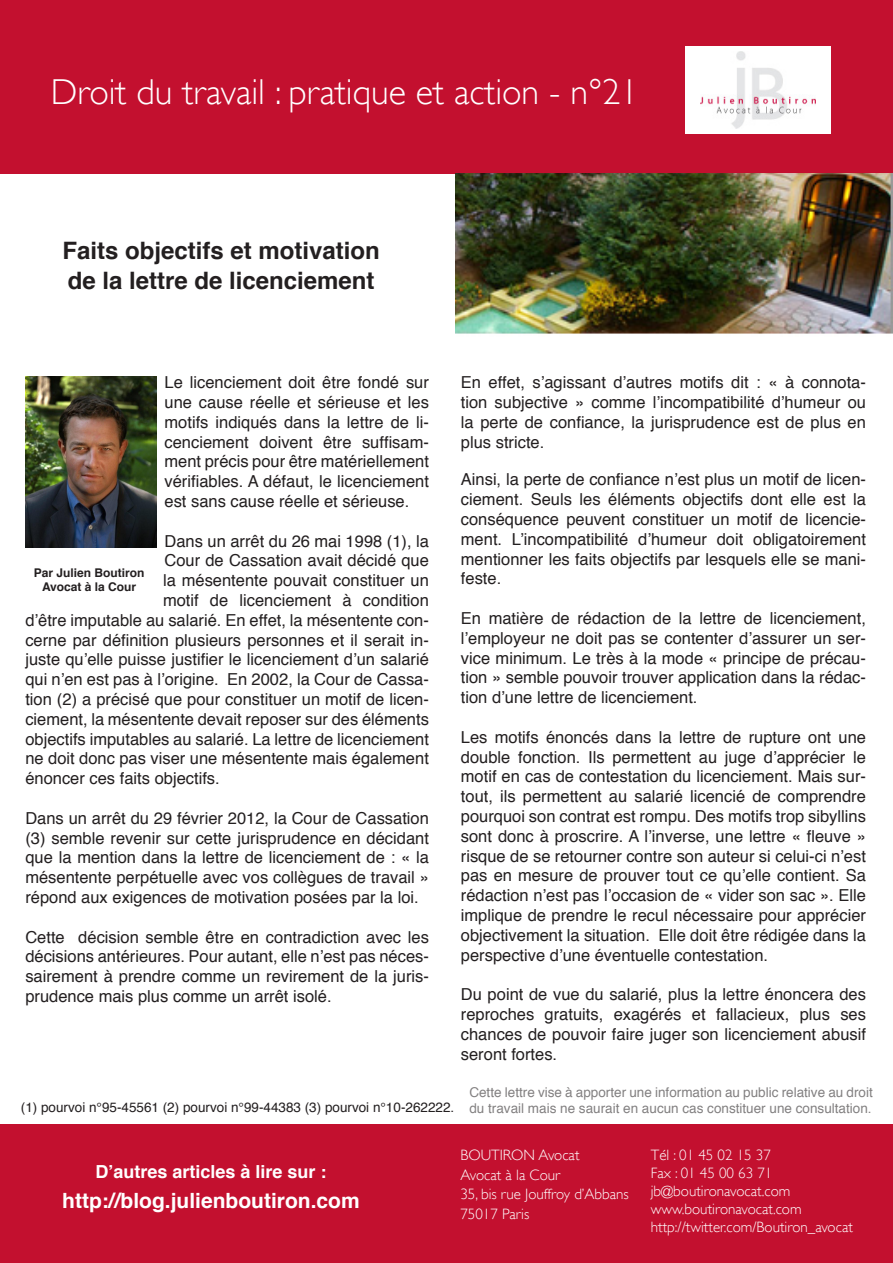
<style>
.page{position:relative;width:893px;height:1263px;background:#fff}
.page>*{position:absolute;margin:0;border:0;box-sizing:border-box;transform-origin:0 0}
.Titre{font:300 36px "Gill Sans";color:#fff}
.texte{font:700 24px "Helvetica";color:#231f20}
.texte-2{font:700 21px "Helvetica";color:#fff}
.texte-3{font:700 18px "Helvetica";color:#fff}
.texte-4{font:16.5px/19.8px "Helvetica";color:#231f20;text-align:justify}
.StitreTitre{font:300 15px "Gill Sans";color:#fff}
.texte-5{font:13.5px/16.2px "Helvetica";color:#231f20}
.texte-6{font:700 12px "Helvetica";color:#231f20}
</style>
<div class="page">
<div style="left:0;top:0;width:893px;height:173px;background:#c3102f"></div>
<div style="left:685px;top:46px;width:146px;height:88px;background:#fff"></div>
<img style="left:701px;top:51px;width:114px;height:77px">
<img style="left:455px;top:173px;width:438px;height:161px">
<img style="left:25px;top:377px;width:131px;height:171px">
<div style="left:437px;top:1125px;width:456px;height:138px;background:#c3102f"></div>
<div style="left:0;top:1125px;width:446px;height:138px;background:#c3102f"></div>
<p class="Titre" style="left:51px;top:71px;width:589px">Droit du travail : pratique et action - n°21</p>
<p class="texte" style="left:62px;top:232px;width:319px">Faits objectifs et motivation</p>
<p class="texte" style="left:68px;top:262px;width:308px">de la lettre de licenciement</p>
<p class="texte-4" style="left:164px;top:373px;width:266px">Le licenciement doit être fondé sur une cause réelle et sérieuse et les motifs indiqués dans la lettre de li&shy;cenciement doivent être suffisam&shy;ment précis pour être matériellement vérifiables. A défaut, le licenciement est sans cause réelle et sérieuse.</p>
<p class="texte-4" style="left:164px;top:531px;width:266px">Dans un arrêt du 26 mai 1998 (1), la</p>
<p class="texte-4" style="left:164px;top:551px;width:266px">Cour de Cassation avait décidé que</p>
<p class="texte-4" style="left:163px;top:571px;width:267px">la mésentente pouvait constituer un</p>
<p class="texte-4" style="left:163px;top:591px;width:267px">motif de licenciement à condition</p>
<p class="texte-4" style="left:25px;top:611px;width:405px">d’être imputable au salarié. En effet, la mésentente con-</p>
<p class="texte-4" style="left:25px;top:630px;width:405px">cerne par définition plusieurs personnes et il serait in-</p>
<p class="texte-4" style="left:25px;top:650px;width:405px">juste qu’elle puisse justifier le licenciement d’un salarié</p>
<p class="texte-4" style="left:25px;top:670px;width:405px">qui n’en est pas à l’origine. En 2002, la Cour de Cassa-</p>
<p class="texte-4" style="left:25px;top:690px;width:405px">tion (2) a précisé que pour constituer un motif de licen-</p>
<p class="texte-4" style="left:25px;top:710px;width:405px">ciement, la mésentente devait reposer sur des éléments</p>
<p class="texte-4" style="left:25px;top:729px;width:405px">objectifs imputables au salarié. La lettre de licenciement</p>
<p class="texte-4" style="left:25px;top:749px;width:405px">ne doit donc pas viser une mésentente mais également</p>
<p class="texte-4" style="left:25px;top:769px;width:196px">énoncer ces faits objectifs.</p>
<p class="texte-4" style="left:25px;top:809px;width:405px">Dans un arrêt du 29 février 2012, la Cour de Cassation (3) semble revenir sur cette jurisprudence en décidant que la mention dans la lettre de licenciement de : « la mésentente perpétuelle avec vos collègues de travail » répond aux exigences de motivation posées par la loi.</p>
<p class="texte-4" style="left:25px;top:927px;width:405px">Cette décision semble être en contradiction avec les décisions antérieures. Pour autant, elle n’est pas néces&shy;sairement à prendre comme un revirement de la juris&shy;prudence mais plus comme un arrêt isolé.</p>
<p class="texte-6" style="left:34px;top:563px;width:112px">Par Julien Boutiron</p>
<p class="texte-6" style="left:42px;top:577px;width:96px">Avocat à la Cour</p>
<p class="texte-4" style="left:461px;top:373px;width:407px">En effet, s’agissant d’autres motifs dit : « à connota&shy;tion subjective » comme l’incompatibilité d’humeur ou la perte de confiance, la jurisprudence est de plus en plus stricte.</p>
<p class="texte-4" style="left:461px;top:470px;width:407px">Ainsi, la perte de confiance n’est plus un motif de licen&shy;ciement. Seuls les éléments objectifs dont elle est la conséquence peuvent constituer un motif de licencie&shy;ment. L’incompatibilité d’humeur doit obligatoirement mentionner les faits objectifs par lesquels elle se mani&shy;feste.</p>
<p class="texte-4" style="left:461px;top:609px;width:407px">En matière de rédaction de la lettre de licenciement, l’employeur ne doit pas se contenter d’assurer un ser&shy;vice minimum. Le très à la mode « principe de précau&shy;tion » semble pouvoir trouver application dans la rédac&shy;tion d’une lettre de licenciement.</p>
<p class="texte-4" style="left:461px;top:728px;width:407px">Les motifs énoncés dans la lettre de rupture ont une double fonction. Ils permettent au juge d’apprécier le motif en cas de contestation du licenciement. Mais sur&shy;tout, ils permettent au salarié licencié de comprendre pourquoi son contrat est rompu. Des motifs trop sibyllins sont donc à proscrire. A l’inverse, une lettre « fleuve » risque de se retourner contre son auteur si celui-ci n’est pas en mesure de prouver tout ce qu’elle contient. Sa rédaction n’est pas l’occasion de « vider son sac ». Elle implique de prendre le recul nécessaire pour apprécier objectivement la situation. Elle doit être rédigée dans la perspective d’une éventuelle contestation.</p>
<p class="texte-4" style="left:461px;top:985px;width:407px">Du point de vue du salarié, plus la lettre énoncera des reproches gratuits, exagérés et fallacieux, plus ses chances de pouvoir faire juger son licenciement abusif seront fortes.</p>
<p class="texte-5" style="left:21px;top:1100px;width:435px">(1) pourvoi n°95-45561 (2) pourvoi n°99-44383 (3) pourvoi n°10-262222.</p>
<p class="texte-5" style="left:469px;top:1084px;width:405px">Cette lettre vise à apporter une information au public relative au droit du travail mais ne saurait en aucun cas constituer une consultation.</p>
<p class="texte-3" style="left:95px;top:1157px;width:233px">D’autres articles à lire sur :</p>
<p class="texte-2" style="left:62px;top:1184px;width:299px">http://blog.julienboutiron.com</p>
<p class="StitreTitre" style="left:460px;top:1147px;width:121px">BOUTIRON Avocat</p>
<p class="StitreTitre" style="left:460px;top:1166px;width:101px">Avocat à la Cour</p>
<p class="StitreTitre" style="left:460px;top:1186px;width:170px">35, bis rue Jouffroy d’Abbans</p>
<p class="StitreTitre" style="left:460px;top:1205px;width:70px">75017 Paris</p>
<p class="StitreTitre" style="left:651px;top:1147px;width:122px">Tél : 01 45 02 15 37</p>
<p class="StitreTitre" style="left:651px;top:1165px;width:123px">Fax : 01 45 00 63 71</p>
<p class="StitreTitre" style="left:651px;top:1183px;width:141px">jb@boutironavocat.com</p>
<p class="StitreTitre" style="left:651px;top:1201px;width:152px">www.boutironavocat.com</p>
<p class="StitreTitre" style="left:651px;top:1219px;width:204px">http://twitter.com/Boutiron_avocat</p>
</div>
